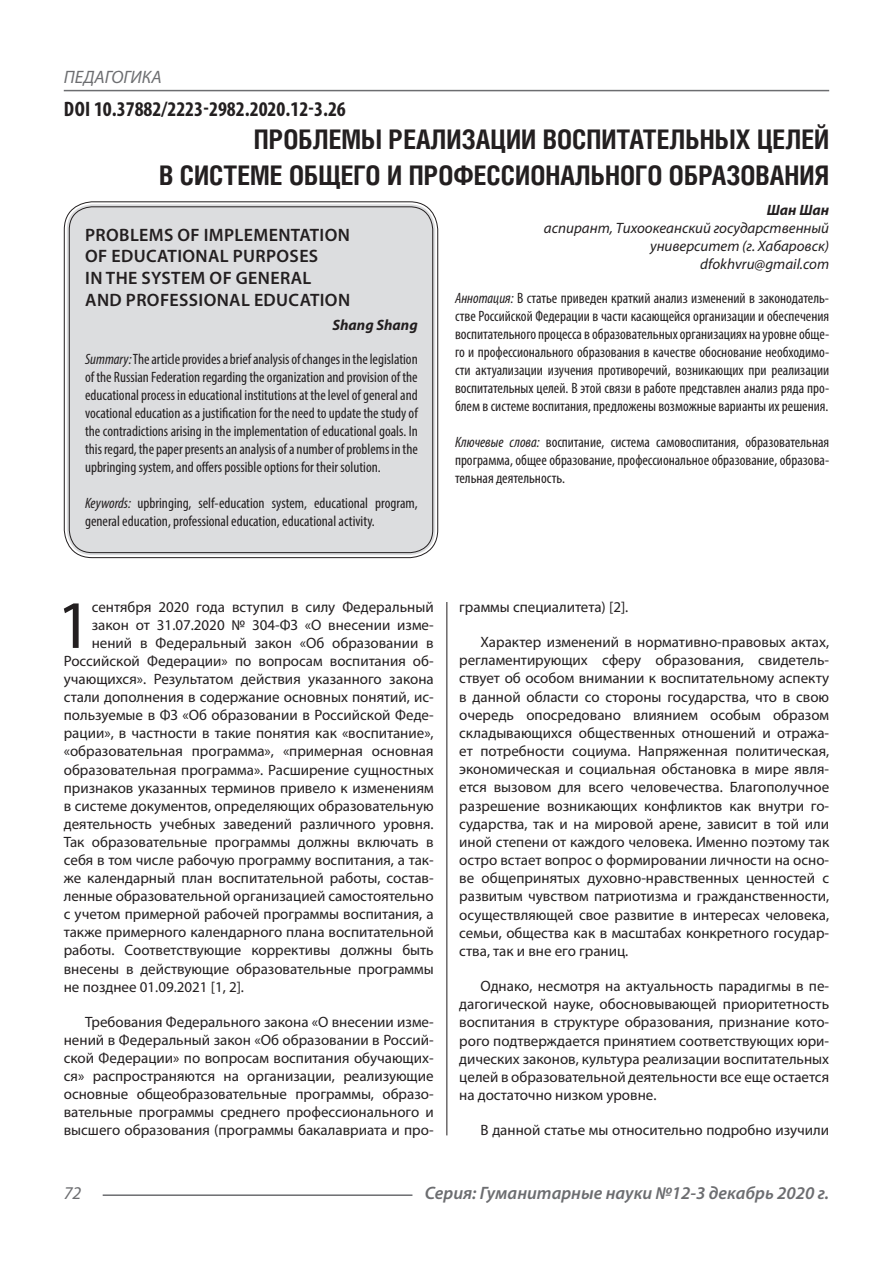
<style>
.page{position:relative;width:893px;height:1263px;background:#fff}
.page>*{position:absolute;margin:0;border:0;box-sizing:border-box;transform-origin:0 0}
.Статья_текст_первый{font:68.4px "Myriad Pro";color:#231f20}
.Статья_название{font:700 27px "Helios Cond C";color:#231f20}
.ДОИ{font:700 condensed 21px "Myriad Pro";color:#231f20}
.Статья_название_англ{font:600 18px "Myriad Pro";letter-spacing:.02em;color:#231f20}
.t1{font:italic 600 18px "Myriad Pro";color:#6c6d70}
.t2{font:italic 18px "Myriad Pro";color:#6c6d70}
.Статья_текст{font:15px/18.1px "Myriad Pro";color:#231f20;text-align:justify}
.Статья_текст_первый-2{font:15px "Myriad Pro";color:#231f20}
.Статья_аннотация_тек{font:condensed 15px/18px "Myriad Pro";color:#231f20;text-align:justify}
.Статья_аннотация_анг{font:condensed 15px/18px "Myriad Pro";color:#231f20;text-align:justify}
.Статья_автор_инфо{font:italic 15px/18px "Myriad Pro";color:#231f20;text-align:right}
.Статья_автор_англ{font:italic 700 15px "Myriad Pro";color:#231f20}
.Статья_автор_фио_рус{font:italic 700 15px "Myriad Pro";color:#231f20}
.s1{font-style:italic}
</style>
<div class="page">
<hr style="left:446px;top:128px;width:1px;height:1007px;background:#231f20">
<hr style="left:103px;top:1194px;width:309px;height:2px;background:#6c6d70">
<hr style="left:64px;top:90px;width:765px;height:1px;background:#6c6d70">
<div style="left:67px;top:204px;width:368px;height:351px;background:#dcdddf;border-radius:26px"></div>
<div style="left:69px;top:206px;width:364px;height:347px;border:1px solid #231f20;border-radius:23px"></div>
<p class="t2" style="left:64px;top:66px;width:100px">ПЕДАГОГИКА</p>
<p class="ДОИ" style="left:64px;top:96px;width:283px">DOI 10.37882/2223-2982.2020.12-3.26</p>
<p class="Статья_название" style="left:254px;top:124px;width:577px">ПРОБЛЕМЫ РЕАЛИЗАЦИИ ВОСПИТАТЕЛЬНЫХ ЦЕЛЕЙ</p>
<p class="Статья_название" style="left:159px;top:160px;width:672px">В СИСТЕМЕ ОБЩЕГО И ПРОФЕССИОНАЛЬНОГО ОБРАЗОВАНИЯ</p>
<p class="Статья_автор_фио_рус" style="left:767px;top:200px;width:64px">Шан Шан</p>
<p class="Статья_автор_инфо" style="left:544px;top:218px;width:287px">аспирант, Тихоокеанский государственный университет (г. Хабаровск)</p>
<p class="Статья_автор_инфо" style="left:700px;top:254px;width:130px">dfokhvru@gmail.com</p>
<p class="Статья_аннотация_тек" style="left:455px;top:288px;width:376px"><span class="s1">Аннотация:</span> В статье приведен краткий анализ изменений в законодатель&shy;стве Российской Федерации в части касающейся организации и обеспечения воспитательного процесса в образовательных организациях на уровне обще&shy;го и профессионального образования в качестве обоснование необходимо&shy;сти актуализации изучения противоречий, возникающих при реализации воспитательных целей. В этой связи в работе представлен анализ ряда про&shy;блем в системе воспитания, предложены возможные варианты их решения.</p>
<p class="Статья_аннотация_тек" style="left:455px;top:432px;width:376px"><span class="s1">Ключевые слова:</span> воспитание, система самовоспитания, образовательная программа, общее образование, профессиональное образование, образова&shy;тельная деятельность.</p>
<p class="Статья_название_англ" style="left:85px;top:223px;width:266px">PROBLEMS OF IMPLEMENTATION</p>
<p class="Статья_название_англ" style="left:85px;top:245px;width:235px">OF EDUCATIONAL PURPOSES</p>
<p class="Статья_название_англ" style="left:85px;top:266px;width:228px">IN THE SYSTEM OF GENERAL</p>
<p class="Статья_название_англ" style="left:85px;top:288px;width:266px">AND PROFESSIONAL EDUCATION</p>
<p class="Статья_автор_англ" style="left:332px;top:315px;width:87px">Shang Shang</p>
<p class="Статья_аннотация_анг" style="left:85px;top:350px;width:334px"><span class="s1">Summary:</span> The article provides a brief analysis of changes in the legislation of the Russian Federation regarding the organization and provision of the educational process in educational institutions at the level of general and vocational education as a justification for the need to update the study of the contradictions arising in the implementation of educational goals. In this regard, the paper presents an analysis of a number of problems in the upbringing system, and offers possible options for their solution.</p>
<p class="Статья_аннотация_анг" style="left:85px;top:494px;width:334px"><span class="s1">Keywords:</span> upbringing, self-education system, educational program, general education, professional education, educational activity.</p>
<p class="Статья_текст_первый" style="left:57px;top:583px;width:37px">1</p>
<p class="Статья_текст_первый-2" style="left:92px;top:598px;width:343px">сентября 2020 года вступил в силу Федеральный</p>
<p class="Статья_текст_первый-2" style="left:92px;top:616px;width:343px">закон от 31.07.2020 № 304-ФЗ «О внесении изме-</p>
<p class="Статья_текст_первый-2" style="left:92px;top:634px;width:343px">нений в Федеральный закон «Об образовании в</p>
<p class="Статья_текст_первый-2" style="left:64px;top:652px;width:371px">Российской Федерации» по вопросам воспитания об-</p>
<p class="Статья_текст_первый-2" style="left:64px;top:670px;width:371px">учающихся». Результатом действия указанного закона</p>
<p class="Статья_текст_первый-2" style="left:64px;top:688px;width:371px">стали дополнения в содержание основных понятий, ис-</p>
<p class="Статья_текст_первый-2" style="left:64px;top:706px;width:371px">пользуемые в ФЗ «Об образовании в Российской Феде-</p>
<p class="Статья_текст_первый-2" style="left:64px;top:724px;width:371px">рации», в частности в такие понятия как «воспитание»,</p>
<p class="Статья_текст_первый-2" style="left:64px;top:742px;width:371px">«образовательная программа», «примерная основная</p>
<p class="Статья_текст_первый-2" style="left:64px;top:760px;width:371px">образовательная программа». Расширение сущностных</p>
<p class="Статья_текст_первый-2" style="left:64px;top:778px;width:371px">признаков указанных терминов привело к изменениям</p>
<p class="Статья_текст_первый-2" style="left:64px;top:796px;width:371px">в системе документов, определяющих образовательную</p>
<p class="Статья_текст_первый-2" style="left:64px;top:814px;width:371px">деятельность учебных заведений различного уровня.</p>
<p class="Статья_текст_первый-2" style="left:64px;top:833px;width:371px">Так образовательные программы должны включать в</p>
<p class="Статья_текст_первый-2" style="left:64px;top:851px;width:371px">себя в том числе рабочую программу воспитания, а так-</p>
<p class="Статья_текст_первый-2" style="left:64px;top:869px;width:371px">же календарный план воспитательной работы, состав-</p>
<p class="Статья_текст_первый-2" style="left:64px;top:887px;width:371px">ленные образовательной организацией самостоятельно</p>
<p class="Статья_текст_первый-2" style="left:64px;top:905px;width:371px">с учетом примерной рабочей программы воспитания, а</p>
<p class="Статья_текст_первый-2" style="left:64px;top:923px;width:371px">также примерного календарного плана воспитательной</p>
<p class="Статья_текст_первый-2" style="left:64px;top:941px;width:371px">работы. Соответствующие коррективы должны быть</p>
<p class="Статья_текст_первый-2" style="left:64px;top:959px;width:371px">внесены в действующие образовательные программы</p>
<p class="Статья_текст_первый-2" style="left:64px;top:977px;width:182px">не позднее 01.09.2021 [1, 2].</p>
<p class="Статья_текст" style="left:64px;top:1012px;width:371px;text-indent:21px">Требования Федерального закона «О внесении изме&shy;нений в Федеральный закон «Об образовании в Россий&shy;ской Федерации» по вопросам воспитания обучающих&shy;ся» распространяются на организации, реализующие основные общеобразовательные программы, образо&shy;вательные программы среднего профессионального и высшего образования (программы бакалавриата и про-</p>
<p class="Статья_текст" style="left:459px;top:597px;width:171px">граммы специалитета) [2].</p>
<p class="Статья_текст" style="left:459px;top:633px;width:371px;text-indent:21px">Характер изменений в нормативно-правовых актах, регламентирующих сферу образования, свидетель&shy;ствует об особом внимании к воспитательному аспекту в данной области со стороны государства, что в свою очередь опосредовано влиянием особым образом складывающихся общественных отношений и отража&shy;ет потребности социума. Напряженная политическая, экономическая и социальная обстановка в мире явля&shy;ется вызовом для всего человечества. Благополучное разрешение возникающих конфликтов как внутри го&shy;сударства, так и на мировой арене, зависит в той или иной степени от каждого человека. Именно поэтому так остро встает вопрос о формировании личности на осно&shy;ве общепринятых духовно-нравственных ценностей с развитым чувством патриотизма и гражданственности, осуществляющей свое развитие в интересах человека, семьи, общества как в масштабах конкретного государ&shy;ства, так и вне его границ.</p>
<p class="Статья_текст" style="left:459px;top:977px;width:371px;text-indent:21px">Однако, несмотря на актуальность парадигмы в пе&shy;дагогической науке, обосновывающей приоритетность воспитания в структуре образования, признание кото&shy;рого подтверждается принятием соответствующих юри&shy;дических законов, культура реализации воспитательных целей в образовательной деятельности все еще остается на достаточно низком уровне.</p>
<p class="Статья_текст" style="left:480px;top:1121px;width:350px">В данной статье мы относительно подробно изучили</p>
<p class="t2" style="left:64px;top:1182px;width:19px">72</p>
<p class="t1" style="left:425px;top:1182px;width:406px">Серия: Гуманитарные науки №12-3 декабрь 2020 г.</p>
</div>
